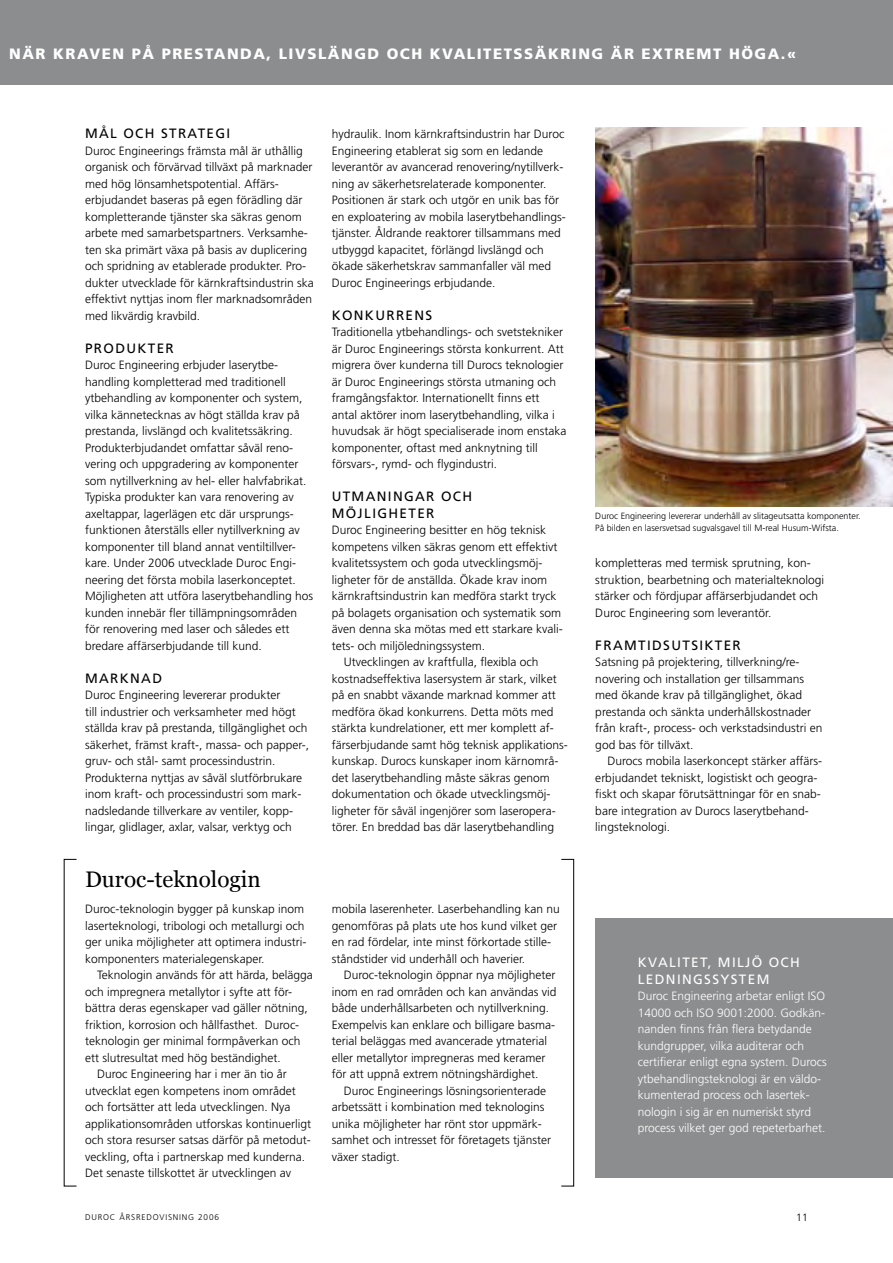
<style>
.page{position:relative;width:893px;height:1263px;background:#fff}
.page>*{position:absolute;margin:0;border:0;box-sizing:border-box;transform-origin:0 0}
.t1{font:22.5px "Georgia";color:#000}
.t2{font:900 15px "Frutiger";letter-spacing:.1em;color:#fff}
.t3{font:13.5px/16.5px "Frutiger";letter-spacing:.1em;color:#000}
.t4{font:13.5px/16.5px "Frutiger";letter-spacing:.1em;color:#fff}
.t5{font:300 12px/16.5px "Frutiger";color:#000}
.t6{font:300 12px/16.5px "Frutiger";color:#fff}
.t7{font:300 10.5px "Frutiger";color:#000}
.t8{font:300 9px/12px "Frutiger";color:#000}
.t9{font:300 8.25px "Frutiger";letter-spacing:.1em;color:#000}
</style>
<div class="page">
<div style="left:0;top:0;width:893px;height:85px;background:#8c8d8f"></div>
<div style="left:595px;top:918px;width:298px;height:260px;background:#8c8d8f"></div>
<img style="left:595px;top:128px;width:298px;height:378px">
<div style="left:561px;top:859px;width:13px;height:327px;border:1px solid #000"></div>
<p class="t2" style="left:9px;top:45px;width:57px">NÄR KRAVEN</p>
<p class="t2" style="left:132px;top:45px;width:12px">PÅ</p>
<p class="t2" style="left:162px;top:45px;width:13px">PRESTANDA</p>
<p class="t2" style="left:267px;top:45px;width:23px">, LIVSL</p>
<p class="t2" style="left:328px;top:45px;width:27px">ÄNGD</p>
<p class="t2" style="left:387px;top:45px;width:55px">OCH KVALITETSS</p>
<p class="t2" style="left:535px;top:45px;width:25px">ÄKRING</p>
<p class="t2" style="left:611px;top:45px;width:67px">ÄR EXTREMT</p>
<p class="t2" style="left:729px;top:45px;width:69px">HÖGA.«</p>
<p class="t3" style="left:85px;top:125px;width:147px">MÅL OCH STRATEGI</p>
<p class="t5" style="left:85px;top:142px;width:230px">Duroc Engineerings främsta mål är uthållig organisk och förvärvad tillväxt på marknader med hög lönsamhetspotential. Affärs&shy;erbjudandet baseras på egen förädling där kompletterande tjänster ska säkras genom arbete med samarbetspartners. Verksamhe&shy;ten ska primärt växa på basis av duplicering och spridning av etablerade produkter. Pro&shy;dukter utvecklade för kärnkraftsindustrin ska effektivt nyttjas inom fler marknadsområden med likvärdig kravbild.</p>
<p class="t3" style="left:85px;top:339px;width:90px">PRODU KTER</p>
<p class="t5" style="left:85px;top:357px;width:230px">Duroc Engineering erbjuder laserytbe&shy;handling kompletterad med traditionell ytbehandling av komponenter och system, vilka kännetecknas av högt ställda krav på prestanda, livslängd och kvalitetssäkring.<br>Produkterbjudandet omfattar såväl reno&shy;vering och uppgradering av komponenter som nytillverkning av hel- eller halvfabrikat.<br>Typiska produkter kan vara renovering av axeltappar, lagerlägen etc där ursprungs&shy;funktionen återställs eller nytillverkning av komponenter till bland annat ventiltillver&shy;kare. Under 2006 utvecklade Duroc Engi&shy;neering det första mobila laserkonceptet.<br>Möjligheten att utföra laserytbehandling hos kunden innebär fler tillämpningsområden för renovering med laser och således ett bredare affärserbjudande till kund.</p>
<p class="t3" style="left:85px;top:669px;width:79px">MARKNAD</p>
<p class="t5" style="left:85px;top:687px;width:226px">Duroc Engineering levererar produkter<br>till industrier och verksamheter med högt ställda krav på prestanda, tillgänglighet och säkerhet, främst kraft-, massa- och papper-, gruv- och stål- samt processindustrin.<br>Produkterna nyttjas av såväl slutförbrukare inom kraft- och processindustri som mark&shy;nadsledande tillverkare av ventiler, kopp&shy;lingar, glidlager, axlar, valsar, verktyg och</p>
<h1 class="t1" style="left:85px;top:866px;width:177px">Duroc-teknologin</h1>
<p class="t5" style="left:85px;top:901px;width:223px">Duroc-teknologin bygger på kunskap inom laserteknologi, tribologi och metallurgi och ger unika möjligheter att optimera industri&shy;komponenters materialegenskaper.</p>
<p class="t5" style="left:97px;top:967px;width:217px">Teknologin används för att härda, belägga</p>
<p class="t5" style="left:85px;top:983px;width:209px">och impregnera metallytor i syfte att för-</p>
<p class="t5" style="left:85px;top:1000px;width:224px">bättra deras egenskaper vad gäller nötning,</p>
<p class="t5" style="left:85px;top:1016px;width:215px">friktion, korrosion och hållfasthet. Duroc-</p>
<p class="t5" style="left:85px;top:1033px;width:217px">teknologin ger minimal formpåverkan och</p>
<p class="t5" style="left:85px;top:1049px;width:197px">ett slutresultat med hög beständighet.</p>
<p class="t5" style="left:97px;top:1066px;width:191px">Duroc Engineering har i mer än tio år</p>
<p class="t5" style="left:85px;top:1082px;width:212px">utvecklat egen kompetens inom området</p>
<p class="t5" style="left:85px;top:1099px;width:207px">och fortsätter att leda utvecklingen. Nya</p>
<p class="t5" style="left:85px;top:1115px;width:228px">applikationsområden utforskas kontinuerligt</p>
<p class="t5" style="left:85px;top:1132px;width:227px">och stora resurser satsas därför på metodut-</p>
<p class="t5" style="left:85px;top:1148px;width:222px">veckling, ofta i partnerskap med kunderna.</p>
<p class="t5" style="left:85px;top:1165px;width:207px">Det senaste tillskottet är utvecklingen av</p>
<p class="t5" style="left:332px;top:126px;width:236px">hydraulik. Inom kärnkraftsindustrin har Duroc Engineering etablerat sig som en ledande leverantör av avancerad renovering/nytillverk&shy;ning av säkerhetsrelaterade komponenter.<br>Positionen är stark och utgör en unik bas för en exploatering av mobila laserytbehandlings&shy;tjänster. Åldrande reaktorer tillsammans med utbyggd kapacitet, förlängd livslängd och ökade säkerhetskrav sammanfaller väl med Duroc Engineerings erbjudande.</p>
<p class="t3" style="left:332px;top:306px;width:102px">KONKU RRENS</p>
<p class="t5" style="left:332px;top:324px;width:236px">Traditionella ytbehandlings- och svetstekniker är Duroc Engineerings största konkurrent. Att migrera över kunderna till Durocs teknologier är Duroc Engineerings största utmaning och framgångsfaktor. Internationellt finns ett antal aktörer inom laserytbehandling, vilka i huvudsak är högt specialiserade inom enstaka komponenter, oftast med anknytning till försvars-, rymd- och flygindustri.</p>
<p class="t3" style="left:332px;top:488px;width:142px">UTMANINGAR OCH<br>MÖJLIGHETER</p>
<p class="t5" style="left:332px;top:522px;width:216px">Duroc Engineering besitter en hög teknisk</p>
<p class="t5" style="left:332px;top:538px;width:227px">kompetens vilken säkras genom ett effektivt</p>
<p class="t5" style="left:332px;top:555px;width:212px">kvalitetssystem och goda utvecklingsmöj-</p>
<p class="t5" style="left:332px;top:571px;width:217px">ligheter för de anställda. Ökade krav inom</p>
<p class="t5" style="left:332px;top:588px;width:226px">kärnkraftsindustrin kan medföra starkt tryck</p>
<p class="t5" style="left:332px;top:604px;width:231px">på bolagets organisation och systematik som</p>
<p class="t5" style="left:332px;top:621px;width:233px">även denna ska mötas med ett starkare kvali-</p>
<p class="t5" style="left:332px;top:637px;width:155px">tets- och miljöledningssystem.</p>
<p class="t5" style="left:344px;top:654px;width:196px">Utvecklingen av kraftfulla, flexibla och</p>
<p class="t5" style="left:332px;top:670px;width:227px">kostnadseffektiva lasersystem är stark, vilket</p>
<p class="t5" style="left:332px;top:687px;width:226px">på en snabbt växande marknad kommer att</p>
<p class="t5" style="left:332px;top:703px;width:223px">medföra ökad konkurrens. Detta möts med</p>
<p class="t5" style="left:332px;top:720px;width:224px">stärkta kundrelationer, ett mer komplett af-</p>
<p class="t5" style="left:332px;top:736px;width:238px">färserbjudande samt hög teknisk applikations-</p>
<p class="t5" style="left:332px;top:753px;width:228px">kunskap. Durocs kunskaper inom kärnområ-</p>
<p class="t5" style="left:332px;top:769px;width:220px">det laserytbehandling måste säkras genom</p>
<p class="t5" style="left:332px;top:786px;width:220px">dokumentation och ökade utvecklingsmöj-</p>
<p class="t5" style="left:332px;top:802px;width:226px">ligheter för såväl ingenjörer som laseropera-</p>
<p class="t5" style="left:332px;top:819px;width:224px">törer. En breddad bas där laserytbehandling</p>
<p class="t5" style="left:332px;top:901px;width:230px">mobila laserenheter. Laserbehandling kan nu genomföras på plats ute hos kund vilket ger en rad fördelar, inte minst förkortade stille&shy;ståndstider vid underhåll och haverier.</p>
<p class="t5" style="left:332px;top:967px;width:226px;text-indent:12px">Duroc-teknologin öppnar nya möjligheter inom en rad områden och kan användas vid både underhållsarbeten och nytillverkning.<br>Exempelvis kan enklare och billigare basma&shy;terial beläggas med avancerade ytmaterial eller metallytor impregneras med keramer för att uppnå extrem nötningshärdighet.</p>
<p class="t5" style="left:332px;top:1082px;width:221px;text-indent:12px">Duroc Engineerings lösningsorienterade arbetssätt i kombination med teknologins unika möjligheter har rönt stor uppmärk&shy;samhet och intresset för företagets tjänster växer stadigt.</p>
<p class="t8" style="left:595px;top:509px;width:267px">Duroc Engineering levererar underhåll av slitageutsatta komponenter.<br>På bilden en lasersvetsad sugvalsgavel till M-real Husum-Wifsta.</p>
<p class="t5" style="left:595px;top:555px;width:230px">kompletteras med termisk sprutning, kon&shy;struktion, bearbetning och materialteknologi stärker och fördjupar affärserbjudandet och Duroc Engineering som leverantör.</p>
<p class="t3" style="left:595px;top:636px;width:147px">FRAMTIDSUTSIKTER</p>
<p class="t5" style="left:595px;top:654px;width:229px">Satsning på projektering, tillverkning/re&shy;novering och installation ger tillsammans med ökande krav på tillgänglighet, ökad prestanda och sänkta underhållskostnader från kraft-, process- och verkstadsindustri en god bas för tillväxt.</p>
<p class="t5" style="left:595px;top:753px;width:227px;text-indent:12px">Durocs mobila laserkoncept stärker affärs&shy;erbjudandet tekniskt, logistiskt och geogra&shy;fiskt och skapar förutsättningar för en snab&shy;bare integration av Durocs laserytbehand&shy;lings-teknologi.</p>
<p class="t4" style="left:638px;top:954px;width:164px">KVALITET, MILJÖ OCH<br>LEDNINGSSYSTEM</p>
<p class="t6" style="left:638px;top:988px;width:191px">Duroc Engineering arbetar enligt ISO 1 4000 och ISO 9001 :2000. Godkän&shy;nanden finns från flera betydande kundgrupper, vilka auditerar och certifierar enligt egna system. Durocs ytbehandlingsteknologi är en väldo&shy;kumenterad process och lasertek&shy;nologin i sig är en numeriskt styrd process vilket ger god repeterbarhet.</p>
<p class="t9" style="left:85px;top:1213px;width:135px">DUROC ÅRSREDOVISNING 2006</p>
<p class="t7" style="left:796px;top:1211px;width:6px">11</p>
</div>
